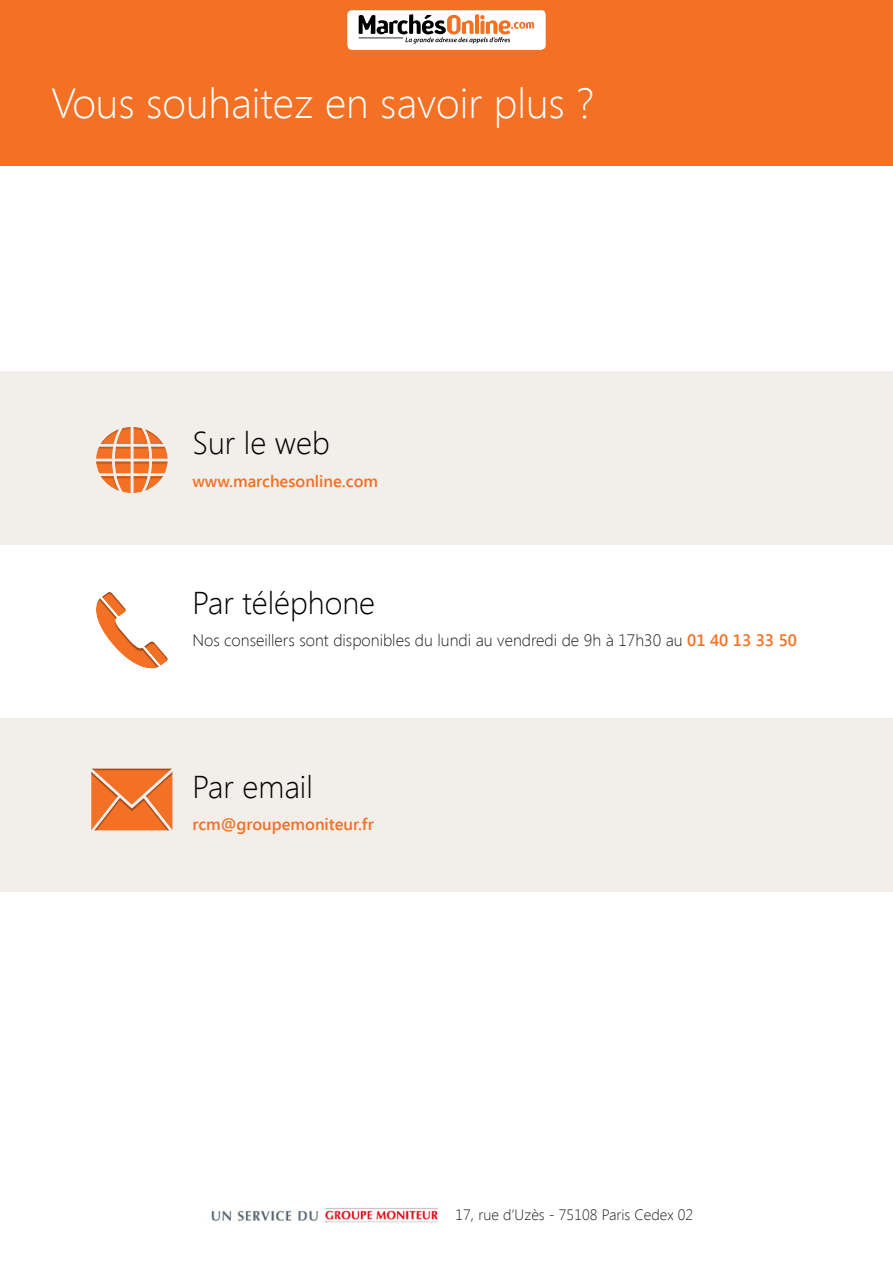
<style>
.page{position:relative;width:893px;height:1263px;background:#fff}
.page>*{position:absolute;margin:0;border:0;box-sizing:border-box;transform-origin:0 0}
.big_titre{font:300 42px "Segoe UI";color:#fff}
.titre{font:300 31.5px "Segoe UI";color:#000}
.txt{font:300 16.5px "Segoe UI";color:#1d1e1f}
.txt-2{font:600 16.5px "Segoe UI";color:#f37024}
.txt-3{font:300 15px "Segoe UI";color:#1d1e1f}
.s1{font-weight:600;color:#f37024}
</style>
<div class="page">
<div style="left:0;top:372px;width:893px;height:173px;background:#f2eeea"></div>
<div style="left:0;top:718px;width:893px;height:173px;background:#f2eeea"></div>
<div style="left:67px;top:766px;width:132px;height:65px;background:#000;opacity:.2"></div>
<div style="left:83px;top:425px;width:97px;height:69px;background:#000;opacity:.2"></div>
<div style="left:69px;top:590px;width:123px;height:80px;background:#000;opacity:.2"></div>
<div style="left:0;top:0;width:893px;height:55px;background:#f37024"></div>
<div style="left:334px;top:9px;width:223px;height:43px;background:#000;opacity:.2"></div>
<svg style="left:359px;top:14px;width:175px;height:30px;background:#cbb9ae"></svg>
<img style="left:211px;top:1208px;width:229px;height:15px">
<div style="left:0;top:53px;width:893px;height:113px;background:#f37024"></div>
<p class="big_titre" style="left:51px;top:75px;width:545px">Vous souhaitez en savoir plus ?</p>
<p class="titre" style="left:192px;top:421px;width:139px">Sur le web</p>
<p class="txt-2" style="left:192px;top:470px;width:187px">www.marchesonline.com</p>
<p class="titre" style="left:192px;top:581px;width:184px">Par téléphone</p>
<p class="txt" style="left:192px;top:629px;width:606px">Nos conseillers sont disponibles du lundi au vendredi de 9h à 17h30 au <span class="s1">01 40 13 33 50</span></p>
<p class="titre" style="left:192px;top:765px;width:122px">Par email</p>
<p class="txt-2" style="left:192px;top:813px;width:183px">rcm@groupemoniteur.fr</p>
<p class="txt-3" style="left:455px;top:1205px;width:239px">17, rue d’Uzès - 75108 Paris Cedex 02</p>
</div>
